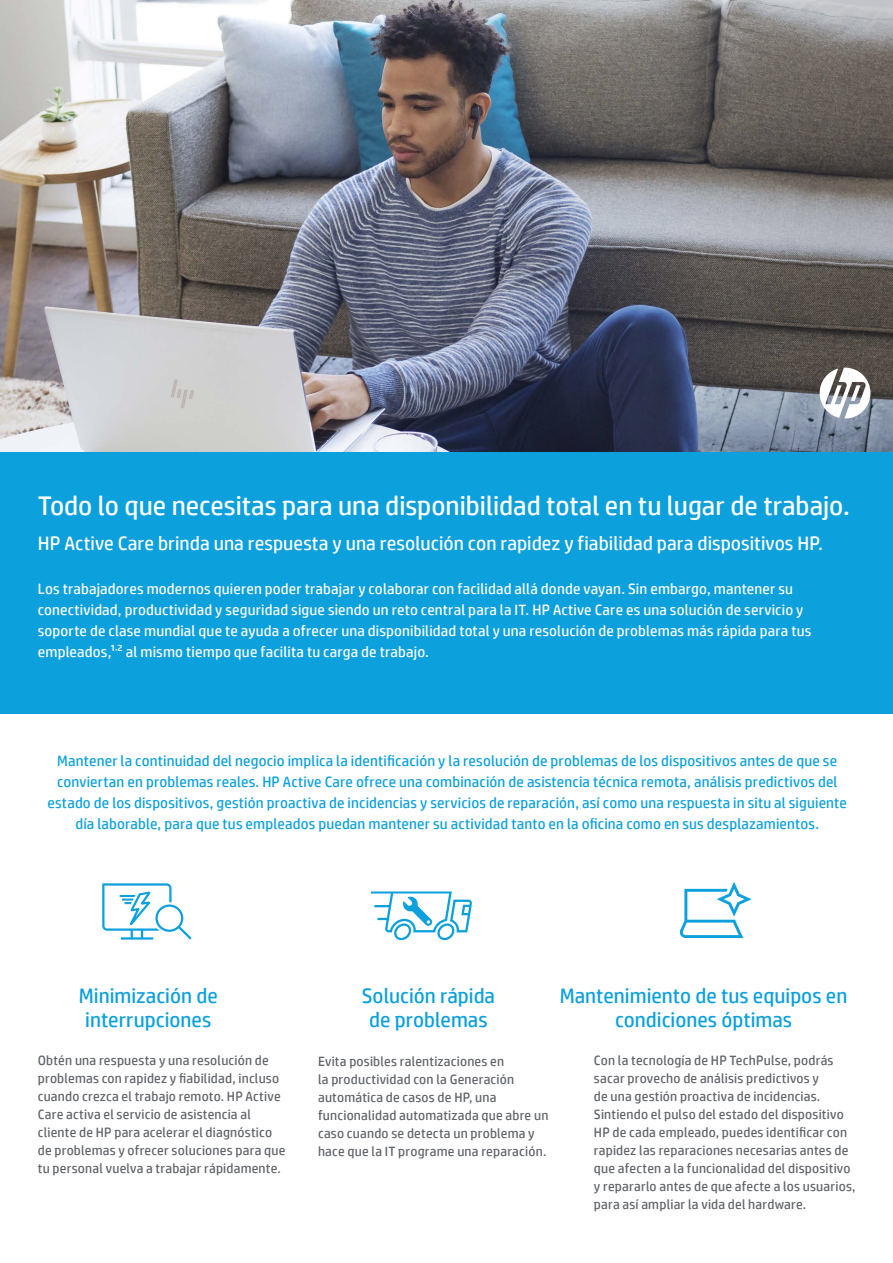
<style>
.page{position:relative;width:893px;height:1263px;background:#fff}
.page>*{position:absolute;margin:0;border:0;box-sizing:border-box;transform-origin:0 0}
.t1{font:27px "HP Simplified";color:#fff}
.t2{font:21px/24px "HP Simplified";color:#0ca0dd;text-align:center}
.t3{font:19.5px "HP Simplified";color:#fff}
.t4{font:15px/21px "HP Simplified";letter-spacing:.01em;color:#0ca0dd;text-align:center}
.t5{font:15px/21px "HP Simplified";letter-spacing:.01em;color:#fff}
.t6{font:13.5px/18px "HP Simplified";letter-spacing:.015em;color:#5f6368}
</style>
<div class="page">
<img style="left:0;top:0;width:893px;height:453px">
<svg style="left:820px;top:368px;width:50px;height:50px"></svg>
<svg style="left:371px;top:891px;width:101px;height:49px"></svg>
<svg style="left:679px;top:882px;width:73px;height:56px"></svg>
<svg style="left:102px;top:883px;width:89px;height:56px"></svg>
<div style="left:0;top:453px;width:893px;height:261px;background:#0ca0dd"></div>
<h1 class="t1" style="left:38px;top:488px;width:813px">Todo lo que necesitas para una disponibilidad total en tu lugar de trabajo.</h1>
<h3 class="t3" style="left:38px;top:530px;width:787px">HP Active Care brinda una respuesta y una resolución con rapidez y fiabilidad para dispositivos HP.</h3>
<p class="t5" style="left:38px;top:578px;width:775px">Los trabajadores modernos quieren poder trabajar y colaborar con facilidad allá donde vayan. Sin embargo, mantener su conectividad, productividad y seguridad sigue siendo un reto central para la IT. HP Active Care es una solución de servicio y soporte de clase mundial que te ayuda a ofrecer una disponibilidad total y una resolución de problemas más rápida para tus empleados,1<sup>,</sup>2 al mismo tiempo que facilita tu carga de trabajo.</p>
<p class="t4" style="left:48px;top:750px;width:801px">Mantener la continuidad del negocio implica la identificación y la resolución de problemas de los dispositivos antes de que se conviertan en problemas reales. HP Active Care ofrece una combinación de asistencia técnica remota, análisis predictivos del estado de los dispositivos, gestión proactiva de incidencias y servicios de reparación, así como una respuesta in situ al siguiente día laborable, para que tus empleados puedan mantener su actividad tanto en la oficina como en sus desplazamientos.</p>
<h2 class="t2" style="left:79px;top:984px;width:140px">Minimización de interrupciones</h2>
<h2 class="t2" style="left:362px;top:984px;width:135px">Solución rápida de problemas</h2>
<h2 class="t2" style="left:560px;top:984px;width:289px">Mantenimiento de tus equipos en condiciones óptimas</h2>
<p class="t6" style="left:38px;top:1051px;width:249px">Obtén una respuesta y una resolución de problemas con rapidez y fiabilidad, incluso cuando crezca el trabajo remoto. HP Active Care activa el servicio de asistencia al cliente de HP para acelerar el diagnóstico de problemas y ofrecer soluciones para que tu personal vuelva a trabajar rápidamente.</p>
<p class="t6" style="left:594px;top:1051px;width:263px">Con la tecnología de HP TechPulse, podrás sacar provecho de análisis predictivos y<br>de una gestión proactiva de incidencias.<br>Sintiendo el pulso del estado del dispositivo HP de cada empleado, puedes identificar con rapidez las reparaciones necesarias antes de que afecten a la funcionalidad del dispositivo y repararlo antes de que afecte a los usuarios, para así ampliar la vida del hardware.</p>
<p class="t6" style="left:318px;top:1052px;width:232px">Evita posibles ralentizaciones en<br>la productividad con la Generación automática de casos de HP, una funcionalidad automatizada que abre un caso cuando se detecta un problema y hace que la IT programe una reparación.</p>
</div>
